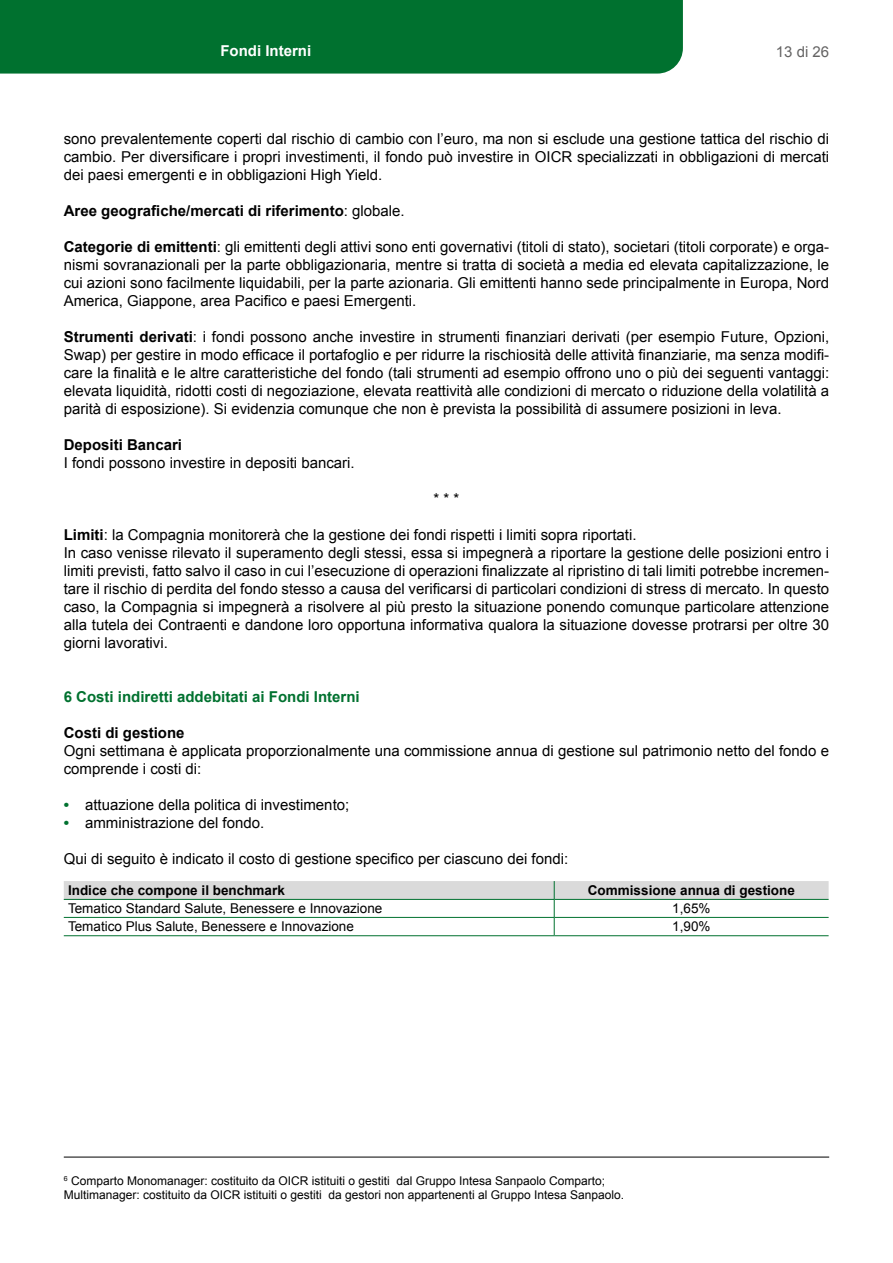
<style>
.page{position:relative;width:893px;height:1263px;background:#fff}
.page>*{position:absolute;margin:0;border:0;box-sizing:border-box;transform-origin:0 0}
.t1{font:15px/18px "Arial";color:#000;text-align:justify}
.t2{font:700 15px "Arial";color:#000}
.t3{font:700 15px "Arial";color:#00712f}
.t4{font:700 15px "Arial";color:#fff}
.t5{font:15px "Arial";color:#646363}
.t6{font:13.5px "Arial";color:#000}
.t7{font:700 13.5px "Arial";color:#000}
.t8{font:12px/14.4px "Arial";color:#000}
.s1{font-weight:400}
.s2{font-weight:700}
.s3{font-weight:700;color:#00712f}
</style>
<div class="page">
<div style="left:0;top:0;width:683px;height:74px;background:#00712f"></div>
<hr style="left:64px;top:935px;width:490px;height:1px;background:#00712f">
<svg style="left:64px;top:881px;width:765px;height:54px"></svg>
<hr style="left:554px;top:935px;width:275px;height:1px;background:#00712f">
<hr style="left:64px;top:1157px;width:765px;height:1px;background:#000">
<p class="t4" style="left:220px;top:41px;width:92px">Fondi Interni</p>
<p class="t5" style="left:776px;top:42px;width:55px">13 di 26</p>
<p class="t1" style="left:64px;top:130px;width:767px">sono prevalentemente coperti dal rischio di cambio con l’euro, ma non si esclude una gestione tattica del rischio di cambio. Per diversificare i propri investimenti, il fondo può investire in OICR specializzati in obbligazioni di mercati dei paesi emergenti e in obbligazioni High Yield.</p>
<p class="t2" style="left:64px;top:201px;width:342px">Aree geografiche/mercati di riferimento<span class="s1">: globale.</span></p>
<p class="t1" style="left:64px;top:238px;width:767px"><span class="s2">Categorie di emittenti</span>: gli emittenti degli attivi sono enti governativi (titoli di stato), societari (titoli corporate) e orga&shy;nismi sovranazionali per la parte obbligazionaria, mentre si tratta di società a media ed elevata capitalizzazione, le cui azioni sono facilmente liquidabili, per la parte azionaria. Gli emittenti hanno sede principalmente in Europa, Nord America, Giappone, area Pacifico e paesi Emergenti.</p>
<p class="t1" style="left:64px;top:328px;width:767px"><span class="s2">Strumenti derivati</span>: i fondi possono anche investire in strumenti finanziari derivati (per esempio Future, Opzioni, Swap) per gestire in modo efficace il portafoglio e per ridurre la rischiosità delle attività finanziarie, ma senza modifi&shy;care la finalità e le altre caratteristiche del fondo (tali strumenti ad esempio offrono uno o più dei seguenti vantaggi: elevata liquidità, ridotti costi di negoziazione, elevata reattività alle condizioni di mercato o riduzione della volatilità a parità di esposizione). Si evidenzia comunque che non è prevista la possibilità di assumere posizioni in leva.</p>
<p class="t2" style="left:64px;top:435px;width:120px">Depositi Bancari</p>
<p class="t1" style="left:64px;top:454px;width:292px">I fondi possono investire in depositi bancari.</p>
<p class="t1" style="left:434px;top:490px;width:27px">* * *</p>
<p class="t1" style="left:64px;top:526px;width:767px;text-align:left"><span class="s2">Limiti</span>: la Compagnia monitorerà che la gestione dei fondi rispetti i limiti sopra riportati.<br>In caso venisse rilevato il superamento degli stessi, essa si impegnerà a riportare la gestione delle posizioni entro i limiti previsti, fatto salvo il caso in cui l’esecuzione di operazioni finalizzate al ripristino di tali limiti potrebbe incremen&shy;tare il rischio di perdita del fondo stesso a causa del verificarsi di particolari condizioni di stress di mercato. In questo caso, la Compagnia si impegnerà a risolvere al più presto la situazione ponendo comunque particolare attenzione alla tutela dei Contraenti e dandone loro opportuna informativa qualora la situazione dovesse protrarsi per oltre 30 giorni lavorativi.</p>
<p class="t3" style="left:64px;top:687px;width:297px">6 Costi indiretti addebitati ai Fondi Interni</p>
<p class="t2" style="left:64px;top:723px;width:122px">Costi di gestione</p>
<p class="t1" style="left:64px;top:742px;width:767px">Ogni settimana è applicata proporzionalmente una commissione annua di gestione sul patrimonio netto del fondo e comprende i costi di:</p>
<p class="t1" style="left:64px;top:796px;width:287px"><span class="s3">•</span> attuazione della politica di investimento;</p>
<p class="t1" style="left:64px;top:814px;width:202px"><span class="s3">•</span> amministrazione del fondo.</p>
<p class="t1" style="left:64px;top:850px;width:506px">Qui di seguito è indicato il costo di gestione specifico per ciascuno dei fondi:</p>
<p class="t7" style="left:68px;top:881px;width:218px">Indice che compone il benchmark</p>
<p class="t7" style="left:588px;top:881px;width:209px">Commissione annua di gestione</p>
<p class="t6" style="left:68px;top:899px;width:316px">Tematico Standard Salute, Benessere e Innovazione</p>
<p class="t6" style="left:672px;top:899px;width:40px">1,65%</p>
<p class="t6" style="left:68px;top:918px;width:287px">Tematico Plus Salute, Benessere e Innovazione</p>
<p class="t6" style="left:672px;top:918px;width:40px">1,90%</p>
<p class="t8" style="left:64px;top:1173px;width:562px"><sup>6</sup> Comparto Monomanager: costituito da OICR istituiti o gestiti dal Gruppo Intesa Sanpaolo Comparto;<br>Multimanager: costituito da OICR istituiti o gestiti da gestori non appartenenti al Gruppo Intesa Sanpaolo.</p>
</div>
